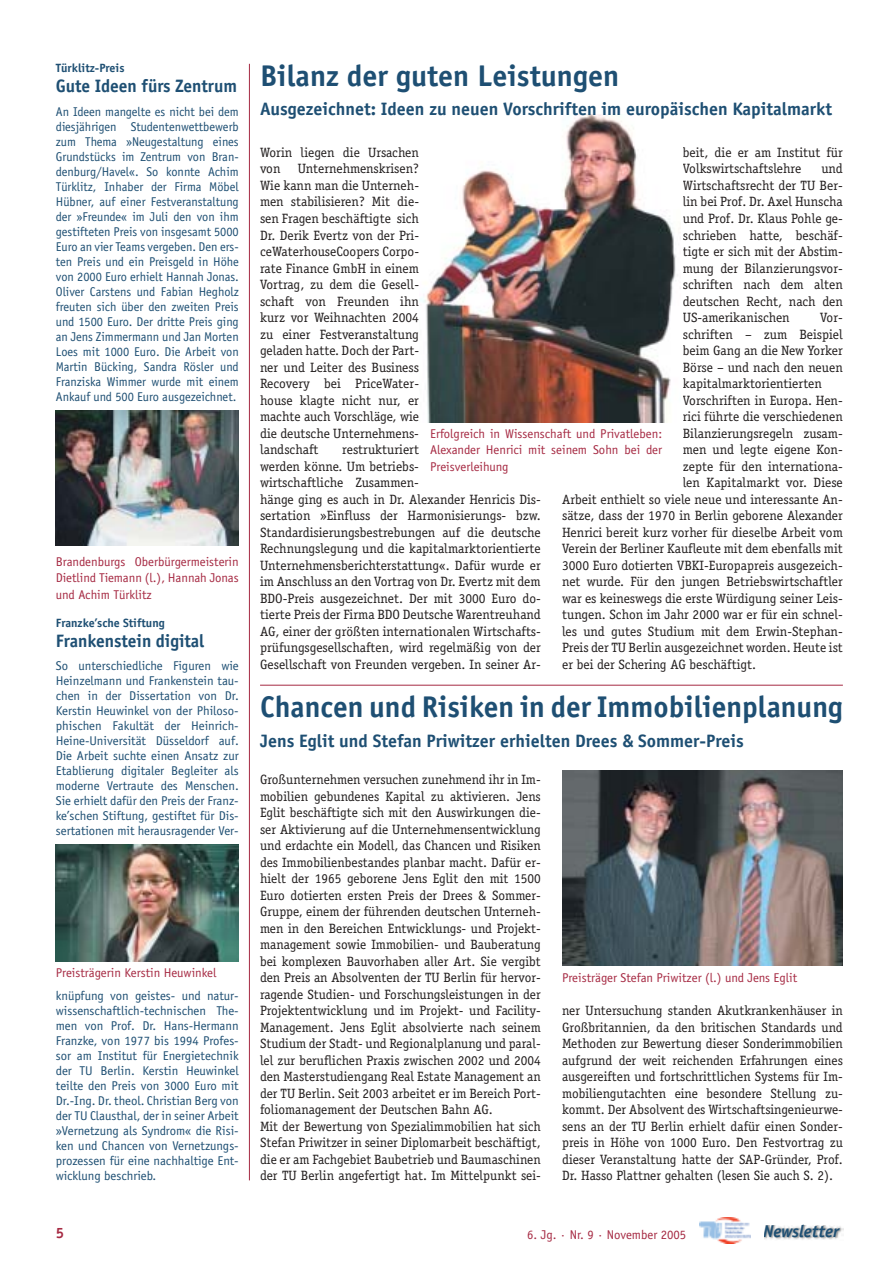
<style>
.page{position:relative;width:893px;height:1262px;background:#fff}
.page>*{position:absolute;margin:0;border:0;box-sizing:border-box;transform-origin:0 0}
.t1{font:700 30px "Officina Sans";color:#1e4f73}
.t2{font:700 18px "Officina Sans";color:#1e4f73}
.t3{font:italic 700 17.1px "Officina Sans";color:#1e4f73}
.t4{font:700 15px "Officina Sans";color:#a62a43}
.t5{font:13.5px/16.5px "Officina Serif";color:#231f1f}
.t6{font:12.75px/15px "Officina Sans";color:#1e4f73;text-align:justify}
.t7{font:12.75px/16.5px "Officina Sans";color:#a62a43;text-align:justify}
.t8{font:700 12px "Officina Sans";color:#1e4f73}
</style>
<div class="page">
<img style="left:764px;top:1225px;width:79px;height:15px">
<img style="left:699px;top:1217px;width:51px;height:26px">
<hr style="left:260px;top:685px;width:582px;height:1px;background:#a62a43">
<hr style="left:249px;top:64px;width:1px;height:1116px;background:#a62a43">
<img style="left:56px;top:411px;width:183px;height:134px">
<img style="left:56px;top:844px;width:183px;height:118px">
<img style="left:562px;top:770px;width:280px;height:195px">
<img style="left:419px;top:115px;width:257px;height:307px">
<p class="t8" style="left:56px;top:64px;width:70px">Türklitz-Preis</p>
<h2 class="t2" style="left:56px;top:79px;width:182px">Gute Ideen fürs Zentrum</h2>
<p class="t6" style="left:56px;top:105px;width:184px">An Ideen mangelte es nicht bei dem diesjährigen Studentenwettbewerb zum Thema »Neugestaltung eines Grundstücks im Zentrum von Bran&shy;denburg/Havel«. So konnte Achim Türklitz, Inhaber der Firma Möbel Hübner, auf einer Festveranstaltung der »Freunde« im Juli den von ihm gestifteten Preis von insgesamt 5000<br>Euro an vier Teams vergeben. Den ers&shy;ten Preis und ein Preisgeld in Höhe von 2000 Euro erhielt Hannah Jonas.<br>Oliver Carstens und Fabian Hegholz freuten sich über den zweiten Preis und 1500 Euro. Der dritte Preis ging an Jens Zimmermann und Jan Morten Loes mit 1000 Euro. Die Arbeit von Martin Bücking, Sandra Rösler und Franziska Wimmer wurde mit einem Ankauf und 500 Euro ausgezeichnet.</p>
<p class="t7" style="left:56px;top:554px;width:184px">Brandenburgs Oberbürgermeisterin Dietlind Tiemann (l.), Hannah Jonas und Achim Türklitz</p>
<p class="t8" style="left:56px;top:618px;width:110px">Franzke’sche Stiftung</p>
<h2 class="t2" style="left:56px;top:633px;width:150px">Frankenstein digital</h2>
<p class="t6" style="left:56px;top:659px;width:184px">So unterschiedliche Figuren wie Heinzelmann und Frankenstein tau&shy;chen in der Dissertation von Dr.<br>Kerstin Heuwinkel von der Philoso&shy;phischen Fakultät der Heinrich-Heine-Universität Düsseldorf auf.<br>Die Arbeit suchte einen Ansatz zur Etablierung digitaler Begleiter als moderne Vertraute des Menschen.<br>Sie erhielt dafür den Preis der Franz&shy;ke’schen Stiftung, gestiftet für Dis&shy;sertationen mit herausragender Ver-</p>
<p class="t7" style="left:56px;top:965px;width:162px">Preisträgerin Kerstin Heuwinkel</p>
<p class="t6" style="left:56px;top:989px;width:184px">knüpfung von geistes- und natur&shy;wissenschaftlich-technischen The&shy;men von Prof. Dr. Hans-Hermann Franzke, von 1977 bis 1994 Profes&shy;sor am Institut für Energietechnik der TU Berlin. Kerstin Heuwinkel teilte den Preis von 3000 Euro mit Dr.-Ing. Dr. theol. Christian Berg von der TU Clausthal, der in seiner Arbeit »Vernetzung als Syndrom« die Risi&shy;ken und Chancen von Vernetzungs&shy;prozessen für eine nachhaltige Ent&shy;wicklung beschrieb.</p>
<h1 class="t1" style="left:260px;top:64px;width:360px">Bilanz der guten Leistungen</h1>
<h2 class="t2" style="left:260px;top:102px;width:573px">Ausgezeichnet: Ideen zu neuen Vorschriften im europäischen Kapitalmarkt</h2>
<p class="t5" style="left:682px;top:145px;width:162px">beit, die er am Institut für<br>Volkswirtschaftslehre</p>
<p class="t5" style="left:260px;top:145px;width:160px">Worin liegen die Ursachen von</p>
<p class="t5" style="left:260px;top:162px;width:160px;text-align:justify;text-indent:38px">Unternehmenskrisen?<br>Wie kann man die Unterneh&shy;men stabilisieren? Mit die&shy;sen Fragen beschäftigte sich Dr. Derik Evertz von der Pri&shy;ceWaterhouseCoopers Corpo&shy;rate Finance GmbH in einem Vortrag, zu dem die Gesell&shy;schaft von Freunden ihn kurz vor Weihnachten 2004 zu einer Festveranstaltung geladen hatte. Doch der Part&shy;ner und Leiter des Business Recovery bei PriceWater&shy;house klagte nicht nur, er machte auch Vorschläge, wie die deutsche Unternehmens&shy;landschaft</p>
<p class="t5" style="left:682px;top:162px;width:162px;text-align:justify;text-indent:139px">und Wirtschaftsrecht der TU Ber&shy;lin bei Prof. Dr. Axel Hunscha und Prof. Dr. Klaus Pohle ge&shy;schrieben hatte, beschäf&shy;tigte er sich mit der Abstim&shy;mung der Bilanzierungsvor&shy;schriften nach dem alten deutschen Recht, nach den US-amerikanischen</p>
<p class="t5" style="left:820px;top:310px;width:24px">Vor-</p>
<p class="t5" style="left:682px;top:327px;width:162px">schriften – zum Beispiel</p>
<p class="t5" style="left:682px;top:343px;width:162px">beim Gang an die New Yorker</p>
<p class="t5" style="left:682px;top:360px;width:162px">Börse – und nach den neuen</p>
<p class="t5" style="left:682px;top:376px;width:141px">kapitalmarktorientierten</p>
<p class="t5" style="left:682px;top:393px;width:162px">Vorschriften in Europa. Hen-</p>
<p class="t5" style="left:682px;top:409px;width:162px">rici führte die verschiedenen</p>
<p class="t5" style="left:682px;top:426px;width:162px">Bilanzierungsregeln zusam-</p>
<p class="t5" style="left:682px;top:442px;width:162px">men und legte eigene Kon-</p>
<p class="t5" style="left:682px;top:459px;width:162px">zepte für den internationa-</p>
<p class="t5" style="left:682px;top:475px;width:162px">len Kapitalmarkt vor. Diese</p>
<p class="t5" style="left:562px;top:492px;width:282px">Arbeit enthielt so viele neue und interessante An-</p>
<p class="t5" style="left:562px;top:508px;width:282px">sätze, dass der 1970 in Berlin geborene Alexander</p>
<p class="t5" style="left:562px;top:525px;width:282px">Henrici bereit kurz vorher für dieselbe Arbeit vom</p>
<p class="t5" style="left:562px;top:541px;width:282px">Verein der Berliner Kaufleute mit dem ebenfalls mit</p>
<p class="t5" style="left:562px;top:558px;width:282px">3000 Euro dotierten VBKI-Europapreis ausgezeich-</p>
<p class="t5" style="left:562px;top:574px;width:282px">net wurde. Für den jungen Betriebswirtschaftler</p>
<p class="t5" style="left:562px;top:591px;width:282px">war es keineswegs die erste Würdigung seiner Leis-</p>
<p class="t5" style="left:562px;top:607px;width:282px">tungen. Schon im Jahr 2000 war er für ein schnel-</p>
<p class="t5" style="left:562px;top:624px;width:282px">les und gutes Studium mit dem Erwin-Stephan-</p>
<p class="t5" style="left:562px;top:640px;width:282px">Preis der TU Berlin ausgezeichnet worden. Heute ist</p>
<p class="t5" style="left:562px;top:657px;width:196px">er bei der Schering AG beschäftigt.</p>
<p class="t7" style="left:430px;top:426px;width:233px">Erfolgreich in Wissenschaft und Privatleben:<br>Alexander Henrici mit seinem Sohn bei der Preisverleihung</p>
<p class="t5" style="left:260px;top:442px;width:282px;text-indent:82px">restrukturiert<br>werden könne. Um betriebs-<br>wirtschaftliche Zusammen-<br>hänge ging es auch in Dr. Alexander Henricis Dis&shy;sertation »Einfluss der Harmonisierungs- bzw.<br>Standardisierungsbestrebungen auf die deutsche Rechnungslegung und die kapitalmarktorientierte Unternehmensberichterstattung«. Dafür wurde er im Anschluss an den Vortrag von Dr. Evertz mit dem BDO-Preis ausgezeichnet. Der mit 3000 Euro do&shy;tierte Preis der Firma BDO Deutsche Warentreuhand AG, einer der größten internationalen Wirtschafts&shy;prüfungsgesellschaften, wird regelmäßig von der Gesellschaft von Freunden vergeben. In seiner Ar-</p>
<h1 class="t1" style="left:260px;top:695px;width:584px">Chancen und Risiken in der Immobilienplanung</h1>
<h2 class="t2" style="left:260px;top:734px;width:485px">Jens Eglit und Stefan Priwitzer erhielten Drees &amp; Sommer-Preis</h2>
<p class="t5" style="left:260px;top:772px;width:282px">Großunternehmen versuchen zunehmend ihr in Im&shy;mobilien gebundenes Kapital zu aktivieren. Jens Eglit beschäftigte sich mit den Auswirkungen die&shy;ser Aktivierung auf die Unternehmensentwicklung und erdachte ein Modell, das Chancen und Risiken des Immobilienbestandes planbar macht. Dafür er&shy;hielt der 1965 geborene Jens Eglit den mit 1500<br>Euro dotierten ersten Preis der Drees &amp; Sommer-Gruppe, einem der führenden deutschen Unterneh&shy;men in den Bereichen Entwicklungs- und Projekt&shy;management sowie Immobilien- und Bauberatung bei komplexen Bauvorhaben aller Art. Sie vergibt den Preis an Absolventen der TU Berlin für hervor&shy;ragende Studien- und Forschungsleistungen in der Projektentwicklung und im Projekt- und Facility-Management. Jens Eglit absolvierte nach seinem Studium der Stadt- und Regionalplanung und paral&shy;lel zur beruflichen Praxis zwischen 2002 und 2004 den Masterstudiengang Real Estate Management an der TU Berlin. Seit 2003 arbeitet er im Bereich Port&shy;foliomanagement der Deutschen Bahn AG.<br>Mit der Bewertung von Spezialimmobilien hat sich Stefan Priwitzer in seiner Diplomarbeit beschäftigt, die er am Fachgebiet Baubetrieb und Baumaschinen der TU Berlin angefertigt hat. Im Mittelpunkt sei-</p>
<p class="t7" style="left:562px;top:970px;width:237px">Preisträger Stefan Priwitzer (l.) und Jens Eglit</p>
<p class="t5" style="left:562px;top:1003px;width:282px;text-align:justify">ner Untersuchung standen Akutkrankenhäuser in Großbritannien, da den britischen Standards und Methoden zur Bewertung dieser Sonderimmobilien aufgrund der weit reichenden Erfahrungen eines ausgereiften und fortschrittlichen Systems für Im&shy;mobiliengutachten eine besondere Stellung zu&shy;kommt. Der Absolvent des Wirtschaftsingenieurwe&shy;sens an der TU Berlin erhielt dafür einen Sonder&shy;preis in Höhe von 1000 Euro. Den Festvortrag zu dieser Veranstaltung hatte der SAP-Gründer, Prof.<br>Dr. Hasso Plattner gehalten (lesen Sie auch S. 2).</p>
<p class="t4" style="left:56px;top:1227px;width:10px">5</p>
<p class="t7" style="left:527px;top:1227px;width:161px">6. Jg. · Nr. 9 · November 2005</p>
<p class="t3" style="left:763px;top:1224px;width:77px">Newsletter</p>
</div>
